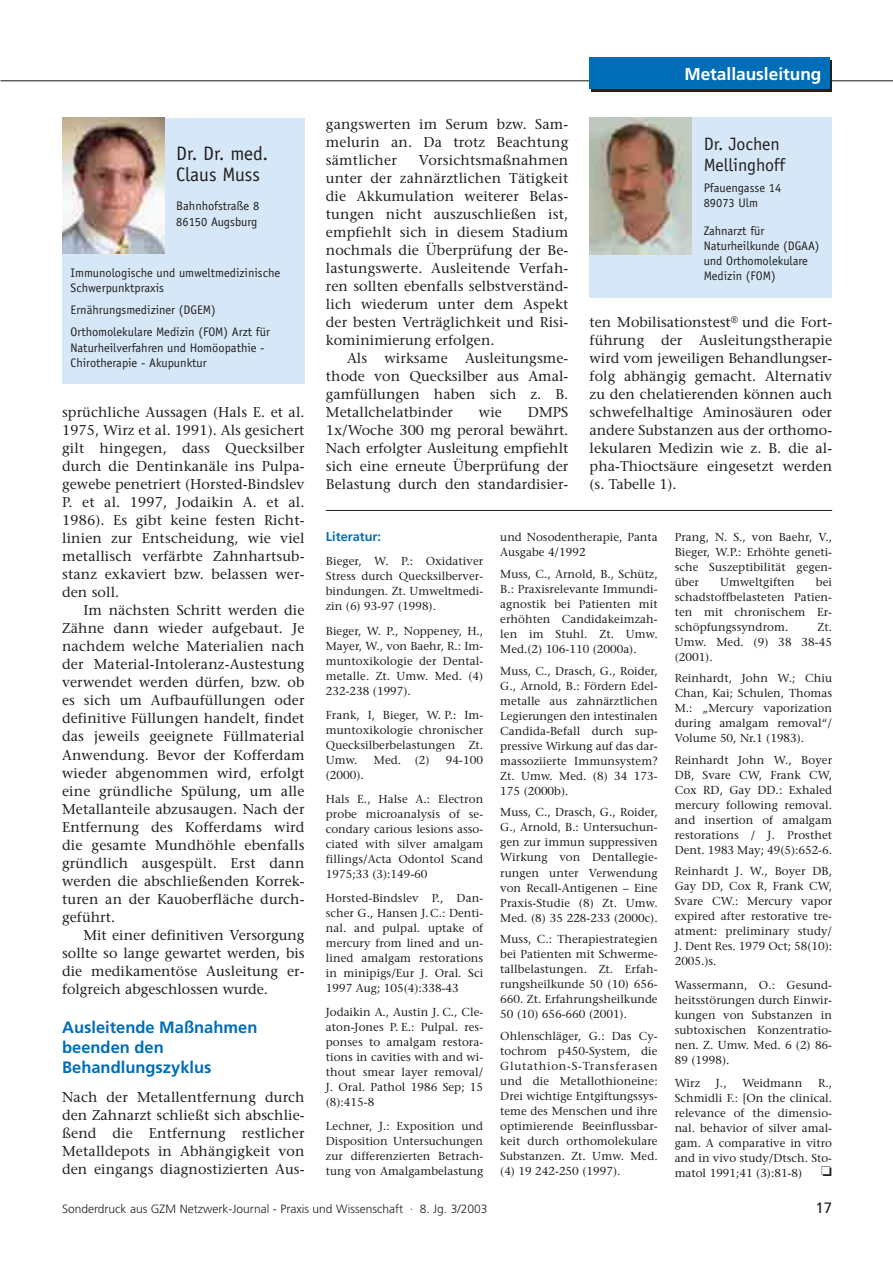
<style>
.page{position:relative;width:893px;height:1262px;background:#fff}
.page>*{position:absolute;margin:0;border:0;box-sizing:border-box;transform-origin:0 0}
.t1{font:19.5px/21px "Officina Sans";color:#231f20}
.t2{font:18px/21px "Officina Sans";color:#231f20}
.t3{font:700 17.25px "Frutiger";color:#fff}
.t4{font:700 16.5px/20.2px "Frutiger";color:#006db7}
.t5{font:15px "Frutiger";color:#231f20}
.t6{font:14.25px/18px "Stone Serif";letter-spacing:.005em;color:#231f20;text-align:justify}
.t7{font:700 12.75px "Frutiger";color:#006db7}
.t8{font:12.45px/15px "Officina Sans";color:#231f20}
.t9{font:300 12px "Frutiger";color:#231f20}
.t10{font:11.55px/15px "Stone Serif";letter-spacing:.005em;color:#231f20;text-align:justify}
</style>
<div class="page">
<hr style="left:0;top:80px;width:892px;height:1px;background:#231f20">
<div style="left:591px;top:60px;width:241px;height:31px;background:#231f20"></div>
<div style="left:589px;top:57px;width:241px;height:32px;background:#006db7"></div>
<div style="left:62px;top:118px;width:242px;height:266px;background:#d6e8f8"></div>
<img style="left:62px;top:118px;width:102px;height:136px">
<div style="left:589px;top:118px;width:243px;height:180px;background:#d6e8f8"></div>
<img style="left:589px;top:118px;width:102px;height:136px">
<hr style="left:326px;top:510px;width:506px;height:1px;background:#231f20">
<h1 class="t1" style="left:176px;top:145px;width:94px">Dr. Dr. med.<br>Claus Muss</h1>
<p class="t8" style="left:176px;top:199px;width:85px;line-height:15.8px">Bahnhofstraße 8<br>86150 Augsburg</p>
<p class="t8" style="left:71px;top:266px;width:211px">Immunologische und umweltmedizinische<br>Schwerpunktpraxis</p>
<p class="t8" style="left:71px;top:299px;width:201px;line-height:22.2px">Ernährungsmediziner (DGEM)<br>Orthomolekulare Medizin (FOM) Arzt für</p>
<p class="t8" style="left:71px;top:340px;width:195px;line-height:15.8px">Naturheilverfahren und Homöopathie -<br>Chirotherapie - Akupunktur</p>
<p class="t6" style="left:62px;top:405px;width:244px">sprüchliche Aussagen (Hals E. et al.<br>1975, Wirz et al. 1991). Als gesichert gilt hingegen, dass Quecksilber durch die Dentinkanäle ins Pulpa&shy;gewebe penetriert (Horsted-Bindslev P. et al. 1997, Jodaikin A. et al.<br>1986). Es gibt keine festen Richt&shy;linien zur Entscheidung, wie viel metallisch verfärbte Zahnhartsub&shy;stanz exkaviert bzw. belassen wer&shy;den soll.</p>
<p class="t6" style="left:62px;top:603px;width:244px;text-indent:21px">Im nächsten Schritt werden die Zähne dann wieder aufgebaut. Je nachdem welche Materialien nach der Material-Intoleranz-Austestung verwendet werden dürfen, bzw. ob es sich um Aufbaufüllungen oder definitive Füllungen handelt, findet das jeweils geeignete Füllmaterial Anwendung. Bevor der Kofferdam wieder abgenommen wird, erfolgt eine gründliche Spülung, um alle Metallanteile abzusaugen. Nach der Entfernung des Kofferdams wird die gesamte Mundhöhle ebenfalls gründlich ausgespült. Erst dann werden die abschließenden Korrek&shy;turen an der Kauoberfläche durch&shy;geführt.</p>
<p class="t6" style="left:62px;top:927px;width:244px;text-indent:21px">Mit einer definitiven Versorgung sollte so lange gewartet werden, bis die medikamentöse Ausleitung er&shy;folgreich abgeschlossen wurde.</p>
<h3 class="t4" style="left:62px;top:1018px;width:197px">Ausleitende Maßnahmen beenden den<br>Behandlungszyklus</h3>
<p class="t6" style="left:62px;top:1089px;width:244px">Nach der Metallentfernung durch den Zahnarzt schließt sich abschlie&shy;ßend die Entfernung restlicher Metalldepots in Abhängigkeit von den eingangs diagnostizierten Aus-</p>
<p class="t6" style="left:326px;top:117px;width:244px">gangswerten im Serum bzw. Sam&shy;melurin an. Da trotz Beachtung sämtlicher</p>
<p class="t6" style="left:326px;top:153px;width:244px;text-indent:93px">Vorsichtsmaßnahmen unter der zahnärztlichen Tätigkeit die Akkumulation weiterer Belas&shy;tungen nicht auszuschließen ist, empfiehlt sich in diesem Stadium nochmals die Überprüfung der Be&shy;lastungswerte. Ausleitende Verfah&shy;ren sollten ebenfalls selbstverständ&shy;lich wiederum unter dem Aspekt der besten Verträglichkeit und Risi&shy;kominimierung erfolgen.</p>
<p class="t6" style="left:326px;top:351px;width:244px;text-indent:21px">Als wirksame Ausleitungsme&shy;thode von Quecksilber aus Amal&shy;gamfüllungen haben sich z. B.<br>Metallchelatbinder</p>
<p class="t6" style="left:326px;top:405px;width:244px;text-indent:202px">DMPS 1x/Woche 300 mg peroral bewährt.<br>Nach erfolgter Ausleitung empfiehlt sich eine erneute Überprüfung der Belastung durch den standardisier-</p>
<p class="t6" style="left:479px;top:405px;width:24px">wie</p>
<h3 class="t3" style="left:684px;top:67px;width:139px">Metallausleitung</h3>
<h2 class="t2" style="left:703px;top:135px;width:83px">Dr. Jochen<br>Mellinghoff</h2>
<p class="t8" style="left:703px;top:181px;width:79px">Pfauengasse 14<br>89073 Ulm</p>
<p class="t8" style="left:703px;top:224px;width:117px">Zahnarzt für<br>Naturheilkunde (DGAA) und Orthomolekulare<br>Medizin (FOM)</p>
<p class="t6" style="left:589px;top:315px;width:244px">ten Mobilisationstest<sup>®</sup> und die Fort&shy;führung der Ausleitungstherapie wird vom jeweiligen Behandlungser&shy;folg abhängig gemacht. Alternativ zu den chelatierenden können auch schwefelhaltige Aminosäuren oder andere Substanzen aus der orthomo&shy;lekularen Medizin wie z. B. die al&shy;pha-Thioctsäure eingesetzt werden (s. Tabelle 1).</p>
<p class="t7" style="left:326px;top:531px;width:57px">Literatur:</p>
<p class="t10" style="left:326px;top:555px;width:159px">Bieger, W. P.: Oxidativer Stress durch Quecksilberver&shy;bindungen. Zt. Umweltmedi&shy;zin (6) 93-97 (1998).</p>
<p class="t10" style="left:326px;top:624px;width:159px">Bieger, W. P., Noppeney, H., Mayer, W., von Baehr, R.: Im&shy;muntoxikologie der Dental&shy;metalle. Zt. Umw. Med. (4)<br>232-238 (1997).</p>
<p class="t10" style="left:326px;top:708px;width:159px">Frank, I, Bieger, W. P.: Im&shy;muntoxikologie chronischer Quecksilberbelastungen Zt.<br>Umw.</p>
<p class="t10" style="left:374px;top:753px;width:57px">Med. (2)</p>
<p class="t10" style="left:446px;top:753px;width:39px">94-100</p>
<p class="t10" style="left:326px;top:764px;width:159px;line-height:24.2px">(2000).<br>Hals E., Halse A.: Electron</p>
<p class="t10" style="left:326px;top:807px;width:159px">probe microanalysis of se&shy;condary carious lesions asso&shy;ciated with silver amalgam fillings/Acta Odontol Scand 1975;33 (3):149-60</p>
<p class="t10" style="left:326px;top:891px;width:159px">Horsted-Bindslev P., Dan&shy;scher G., Hansen J.C.: Denti&shy;nal. and pulpal. uptake of mercury from lined and un&shy;lined amalgam restorations in minipigs/Eur J. Oral. Sci 1997 Aug; 105(4):338-43</p>
<p class="t10" style="left:326px;top:1005px;width:159px">Jodaikin A., Austin J. C., Cle&shy;aton-Jones P. E.: Pulpal. res&shy;ponses to amalgam restora&shy;tions in cavities with and wi&shy;thout smear layer removal/ J. Oral. Pathol 1986 Sep; 15 (8):415-8</p>
<p class="t10" style="left:326px;top:1120px;width:159px">Lechner, J.: Exposition und Disposition Untersuchungen zur differenzierten Betrach&shy;tung von Amalgambelastung</p>
<p class="t10" style="left:500px;top:530px;width:159px">und Nosodentherapie, Panta<br>Ausgabe 4/1992</p>
<p class="t10" style="left:500px;top:567px;width:159px">Muss, C., Arnold, B., Schütz, B.: Praxisrelevante Immundi&shy;agnostik bei Patienten mit erhöhten Candidakeimzah&shy;len im Stuhl. Zt. Umw.<br>Med.(2) 106-110 (2000a).</p>
<p class="t10" style="left:500px;top:664px;width:159px">Muss, C., Drasch, G., Roider, G., Arnold, B.: Fördern Edel&shy;metalle aus zahnärztlichen Legierungen den intestinalen Candida-Befall durch sup&shy;pressive Wirkung auf das dar&shy;massoziierte Immunsystem?<br>Zt. Umw. Med. (8) 34 173- 175 (2000b).</p>
<p class="t10" style="left:500px;top:806px;width:159px">Muss, C., Drasch, G., Roider, G., Arnold, B.: Untersuchun&shy;gen zur immun suppressiven Wirkung von Dentallegie&shy;rungen unter Verwendung von Recall-Antigenen – Eine Praxis-Studie (8) Zt. Umw.<br>Med. (8) 35 228-233 (2000c).</p>
<p class="t10" style="left:500px;top:933px;width:159px">Muss, C.: Therapiestrategien bei Patienten mit Schwerme&shy;tallbelastungen. Zt. Erfah&shy;rungsheilkunde 50 (10) 656- 660. Zt. Erfahrungsheilkunde 50 (10) 656-660 (2001).</p>
<p class="t10" style="left:500px;top:1030px;width:159px">Ohlenschläger, G.: Das Cy&shy;tochrom p450-System, die Glutathion-S-Transferasen und die Metallothioneine:<br>Drei wichtige Entgiftungssys&shy;teme des Menschen und ihre optimierende Beeinflussbar&shy;keit durch orthomolekulare Substanzen. Zt. Umw. Med. (4) 19 242-250 (1997).</p>
<p class="t10" style="left:674px;top:530px;width:159px">Prang, N. S., von Baehr, V., Bieger, W.P.: Erhöhte geneti&shy;sche Suszeptibilität gegen&shy;über</p>
<p class="t10" style="left:720px;top:575px;width:76px">Umweltgiften</p>
<p class="t10" style="left:674px;top:575px;width:159px;text-indent:141px">bei schadstoffbelasteten Patien&shy;ten mit chronischem Er&shy;schöpfungssyndrom.</p>
<p class="t10" style="left:674px;top:620px;width:159px;text-indent:143px">Zt.<br>Umw. Med. (9) 38 38-45 (2001).</p>
<p class="t10" style="left:674px;top:672px;width:159px">Reinhardt, John W.; Chiu Chan, Kai; Schulen, Thomas M.: „Mercury vaporization during amalgam removal“/ Volume 50, Nr.1 (1983).</p>
<p class="t10" style="left:674px;top:753px;width:159px">Reinhardt John W., Boyer DB, Svare CW, Frank CW, Cox RD, Gay DD.: Exhaled mercury following removal. and insertion of amalgam restorations / J. Prosthet Dent. 1983 May; 49(5):652-6.</p>
<p class="t10" style="left:674px;top:865px;width:159px">Reinhardt J. W., Boyer DB, Gay DD, Cox R, Frank CW, Svare CW.: Mercury vapor expired after restorative tre&shy;atment: preliminary study/ J. Dent Res. 1979 Oct; 58(10):<br>2005.)s.</p>
<p class="t10" style="left:674px;top:979px;width:159px">Wassermann, O.: Gesund&shy;heitsstörungen durch Einwir&shy;kungen von Substanzen in subtoxischen Konzentratio&shy;nen. Z. Umw. Med. 6 (2) 86- 89 (1998).</p>
<p class="t10" style="left:674px;top:1076px;width:27px">Wirz</p>
<p class="t10" style="left:715px;top:1076px;width:12px">J.,</p>
<p class="t10" style="left:742px;top:1076px;width:62px">Weidmann</p>
<p class="t10" style="left:674px;top:1076px;width:159px;text-indent:143px">R., Schmidli F.: [On the clinical. relevance of the dimensio&shy;nal. behavior of silver amal&shy;gam. A comparative in vitro and in vivo study/Dtsch. Sto&shy;matol 1991;41 (3):81-8)</p>
<p class="t9" style="left:62px;top:1204px;width:427px">Sonderdruck aus GZM Netzwerk-Journal - Praxis und Wissenschaft · 8. Jg. 3/2003</p>
<p class="t5" style="left:815px;top:1202px;width:18px">17</p>
</div>
